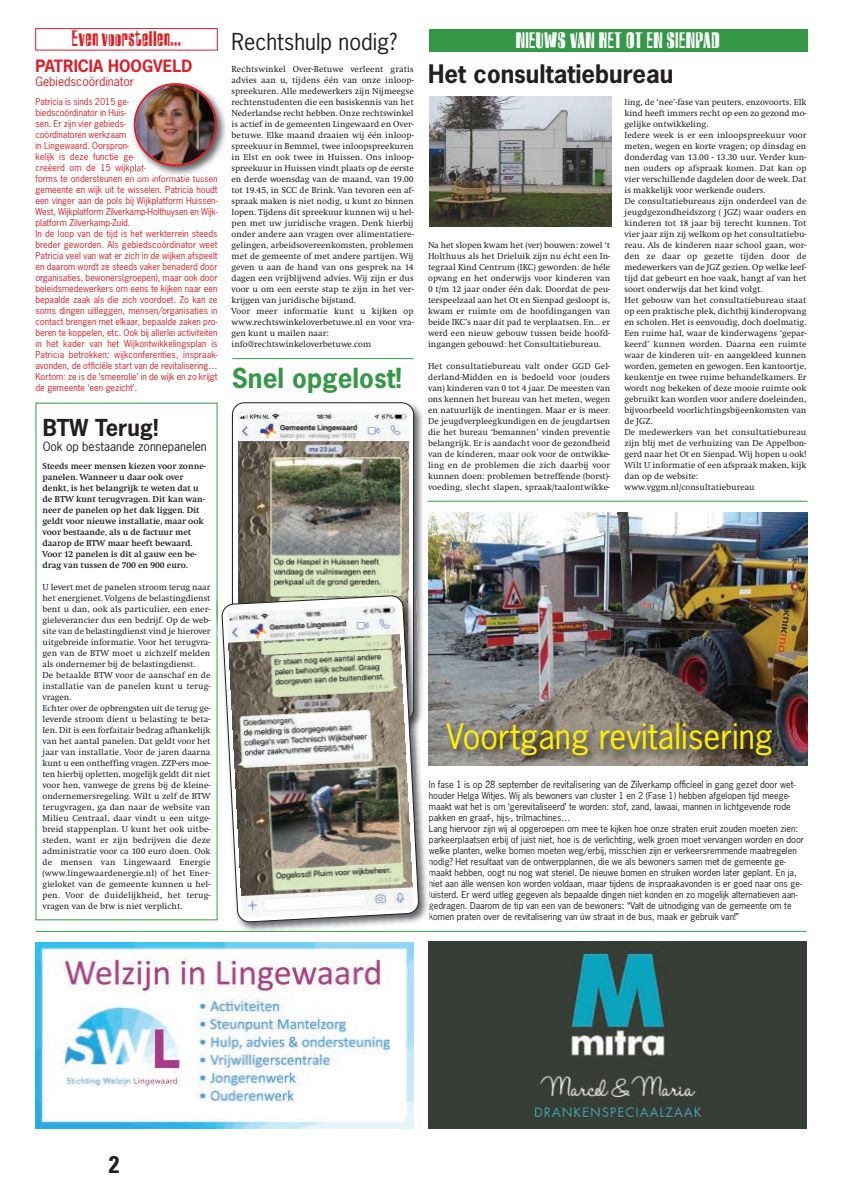
<style>
.page{position:relative;width:842px;height:1191px;background:#fff}
.page>*{position:absolute;margin:0;border:0;box-sizing:border-box;transform-origin:0 0}
.t1{font:33px "News Gothic Std";color:#fff101}
.t2{font:700 26px "News Gothic Std";color:#359847}
.t3{font:700 24px "News Gothic Std";color:#231f20}
.t4{font:700 condensed 24px "Univers LT Std";color:#231f20}
.t5{font:22px "Harlem";letter-spacing:.05em;color:#fff}
.t6{font:22px "Harlem";letter-spacing:.05em;color:#da2128}
.t7{font:22px "News Gothic Std";color:#231f20}
.t8{font:700 22px "News Gothic Std";color:#231f20}
.t9{font:700 16px "News Gothic Std";color:#da2128}
.t10{font:12px "News Gothic Std";color:#231f20}
.t11{font:12px "News Gothic Std";color:#da2128}
.t12{font:9px/11px "Swift";color:#231f20}
.t13{font:9px/11px "News Gothic Std";color:#231f20}
.t14{font:9px/11px "News Gothic Std";color:#da2128}
.t15{font:700 9px/11px "Swift";color:#231f20}
</style>
<div class="page">
<img style="left:428px;top:941px;width:378px;height:187px">
<img style="left:36px;top:942px;width:378px;height:186px">
<div style="left:35px;top:28px;width:183px;height:22px;border:1px solid #da2128"></div>
<img style="left:129px;top:102px;width:97px;height:77px">
<img style="left:134px;top:83px;width:83px;height:83px">
<div style="left:429px;top:29px;width:378px;height:22px;background:#359847"></div>
<img style="left:428px;top:513px;width:379px;height:191px">
<img style="left:231px;top:405px;width:192px;height:185px">
<img style="left:232px;top:402px;width:182px;height:188px">
<img style="left:218px;top:600px;width:215px;height:332px">
<svg style="left:216px;top:600px;width:1px;height:13px"></svg>
<img style="left:217px;top:600px;width:1px;height:32px">
<svg style="left:429px;top:859px;width:4px;height:61px"></svg>
<img style="left:231px;top:590px;width:192px;height:144px">
<img style="left:238px;top:590px;width:170px;height:5px">
<img style="left:221px;top:595px;width:198px;height:327px">
<hr style="left:232px;top:358px;width:182px;height:1px;background:#359847">
<img style="left:428px;top:704px;width:380px;height:77px">
<img style="left:429px;top:780px;width:78px;height:1px">
<img style="left:428px;top:704px;width:379px;height:61px">
<img style="left:429px;top:96px;width:183px;height:131px">
<hr style="left:427px;top:501px;width:380px;height:1px;background:#359847">
<hr style="left:36px;top:930px;width:770px;height:1px;background:#359847">
<h3 class="t6" style="left:72px;top:25px;width:110px">Even voorstellen...</h3>
<h3 class="t9" style="left:35px;top:57px;width:158px">PATRICIA HOOGVELD</h3>
<h3 class="t11" style="left:35px;top:75px;width:100px">Gebiedscoördinator</h3>
<p class="t14" style="left:35px;top:97px;width:184px">Patricia is sinds 2015 ge-<br>biedscoördinator in Huis-<br>sen. Er zijn vier gebieds-<br>coördinatoren werkzaam<br>in Lingewaard. Oorspron-<br>kelijk is deze functie ge-<br>creëerd om de 15 wijkplat-<br>forms te ondersteunen en om informatie tussen gemeente en wijk uit te wisselen. Patricia houdt een vinger aan de pols bij Wijkplatform Huissen-West, Wijkplatform Zilverkamp-Holthuysen en Wijk&shy;platform Zilverkamp-Zuid.<br>In de loop van de tijd is het werkterrein steeds breder geworden. Als gebiedscoördinator weet Patricia veel van wat er zich in de wijken afspeelt en daarom wordt ze steeds vaker benaderd door organisaties, bewoners(groepen), maar ook door beleidsmedewerkers om eens te kijken naar een bepaalde zaak als die zich voordoet. Zo kan ze soms dingen uitleggen, mensen/organisaties in contact brengen met elkaar, bepaalde zaken pro&shy;beren te koppelen, etc. Ook bij allerlei activiteiten in het kader van het Wijkontwikkelingsplan is Patricia betrokken: wijkconferenties, inspraak&shy;avonden, de officiële start van de revitalisering… Kortom: ze is de ‘smeerolie’ in de wijk en zo krijgt de gemeente ‘een gezicht’.</p>
<h3 class="t8" style="left:43px;top:415px;width:117px">BTW Terug!</h3>
<h3 class="t10" style="left:43px;top:439px;width:166px">Ook op bestaande zonnepanelen</h3>
<p class="t15" style="left:43px;top:460px;width:165px">Steeds meer mensen kiezen voor zonne&shy;panelen. Wanneer u daar ook over denkt, is het belangrijk te weten dat u de BTW kunt terugvragen. Dit kan wan&shy;neer de panelen op het dak liggen. Dit geldt voor nieuwe installatie, maar ook voor bestaande, als u de factuur met daarop de BTW maar heeft bewaard.<br>Voor 12 panelen is dit al gauw een be&shy;drag van tussen de 700 en 900 euro.</p>
<p class="t12" style="left:43px;top:581px;width:170px">U levert met de panelen stroom terug naar het energienet. Volgens de belastingdienst bent u dan, ook als particulier, een ener&shy;gieleverancier dus een bedrijf. Op de web&shy;site van de belastingdienst vind je hierover uitgebreide informatie. Voor het terugvra&shy;gen van de BTW moet u zichzelf melden als ondernemer bij de belastingdienst.<br>De betaalde BTW voor de aanschaf en de installatie van de panelen kunt u terug&shy;vragen.<br>Echter over de opbrengsten uit de terug ge&shy;leverde stroom dient u belasting te beta&shy;len. Dit is een forfaitair bedrag afhankelijk van het aantal panelen. Dat geldt voor het jaar van installatie. Voor de jaren daarna kunt u een ontheffing vragen. ZZP-ers moe&shy;ten hierbij opletten, mogelijk geldt dit niet voor hen, vanwege de grens bij de kleine&shy;ondernemersregeling. Wilt u zelf de BTW terugvragen, ga dan naar de website van Milieu Centraal, daar vindt u een uitge&shy;breid stappenplan. U kunt het ook uitbe&shy;steden, want er zijn bedrijven die deze administratie voor ca 100 euro doen. Ook de mensen van Lingewaard Energie (www.lingewaardenergie.nl) of het Ener&shy;gieloket van de gemeente kunnen u hel&shy;pen. Voor de duidelijkheid, het terug&shy;vragen van de btw is niet verplicht.</p>
<h3 class="t7" style="left:232px;top:30px;width:167px">Rechtshulp nodig?</h3>
<h3 class="t5" style="left:516px;top:27px;width:205px">NIEUWS VAN HET OT EN SIENPAD</h3>
<p class="t12" style="left:232px;top:64px;width:184px">Rechtswinkel Over-Betuwe verleent gratis advies aan u, tijdens één van onze inloop&shy;spreekuren. Alle medewerkers zijn Nijmeegse rechtenstudenten die een basiskennis van het Nederlandse recht hebben. Onze rechtswinkel is actief in de gemeenten Lingewaard en Over&shy;betuwe. Elke maand draaien wij één inloop&shy;spreekuur in Bemmel, twee inloopspreekuren in Elst en ook twee in Huissen. Ons inloop&shy;spreekuur in Huissen vindt plaats op de eerste en derde woensdag van de maand, van 19.00 tot 19.45, in SCC de Brink. Van tevoren een af&shy;spraak maken is niet nodig, u kunt zo binnen lopen. Tijdens dit spreekuur kunnen wij u hel&shy;pen met uw juridische vragen. Denk hierbij onder andere aan vragen over alimentatiere&shy;gelingen, arbeidsovereenkomsten, problemen met de gemeente of met andere partijen. Wij geven u aan de hand van ons gesprek na 14 dagen een vrijblijvend advies. Wij zijn er dus voor u om een eerste stap te zijn in het ver&shy;krijgen van juridische bijstand.<br>Voor meer informatie kunt u kijken op www.rechtswinkeloverbetuwe.nl en voor vra&shy;gen kunt u mailen naar: info@rechtswinkeloverbetuwe.com</p>
<h3 class="t3" style="left:428px;top:61px;width:247px">Het consultatiebureau</h3>
<p class="t12" style="left:624px;top:97px;width:183px">ling, de ‘nee’-fase van peuters, enzovoorts. Elk kind heeft immers recht op een zo gezond mo&shy;gelijke ontwikkeling.<br>Iedere week is er een inloopspreekuur voor meten, wegen en korte vragen; op dinsdag en donderdag van 13.00 - 13.30 uur. Verder kun&shy;nen ouders op afspraak komen. Dat kan op vier verschillende dagdelen door de week. Dat is makkelijk voor werkende ouders.<br>De consultatiebureaus zijn onderdeel van de jeugdgezondheidszorg ( JGZ) waar ouders en kinderen tot 18 jaar bij terecht kunnen. Tot vier jaar zijn zij welkom op het consultatiebu&shy;reau. Als de kinderen naar school gaan, wor&shy;den ze daar op gezette tijden door de medewerkers van de JGZ gezien. Op welke leef&shy;tijd dat gebeurt en hoe vaak, hangt af van het soort onderwijs dat het kind volgt.<br>Het gebouw van het consultatiebureau staat op een praktische plek, dichtbij kinderopvang en scholen. Het is eenvoudig, doch doelmatig.<br>Een ruime hal, waar de kinderwagens ‘gepar&shy;keerd’ kunnen worden. Daarna een ruimte waar de kinderen uit- en aangekleed kunnen worden, gemeten en gewogen. Een kantoortje, keukentje en twee ruime behandelkamers. Er wordt nog bekeken of deze mooie ruimte ook gebruikt kan worden voor andere doeleinden, bijvoorbeeld voorlichtingsbijeenkomsten van de JGZ.<br>De medewerkers van het consultatiebureau zijn blij met de verhuizing van De Appelbon&shy;gerd naar het Ot en Sienpad. Wij hopen u ook!<br>Wilt U informatie of een afspraak maken, kijk dan op de website: www.vggm.nl/consultatiebureau</p>
<p class="t12" style="left:428px;top:240px;width:184px;text-align:justify">Na het slopen kwam het (ver) bouwen: zowel ‘t Holthuus als het Drieluik zijn nu écht een In&shy;tegraal Kind Centrum (IKC) geworden: de héle opvang en het onderwijs voor kinderen van 0 t/m 12 jaar onder één dak. Doordat de peu&shy;terspeelzaal aan het Ot en Sienpad gesloopt is, kwam er ruimte om de hoofdingangen van beide IKC’s naar dit pad te verplaatsen. En… er werd een nieuw gebouw tussen beide hoofd&shy;ingangen gebouwd: het Consultatiebureau.</p>
<p class="t12" style="left:428px;top:361px;width:184px;text-align:justify">Het consultatiebureau valt onder GGD Gel&shy;derland-Midden en is bedoeld voor (ouders van) kinderen van 0 tot 4 jaar. De meesten van ons kennen het bureau van het meten, wegen en natuurlijk de inentingen. Maar er is meer.<br>De jeugdverpleegkundigen en de jeugdartsen die het bureau ‘bemannen’ vinden preventie belangrijk. Er is aandacht voor de gezondheid van de kinderen, maar ook voor de ontwikke&shy;ling en de problemen die zich daarbij voor kunnen doen: problemen betreffende (borst)- voeding, slecht slapen, spraak/taalontwikke-</p>
<h2 class="t2" style="left:232px;top:364px;width:171px">Snel opgelost!</h2>
<h1 class="t1" style="left:446px;top:718px;width:328px">Voortgang revitalisering</h1>
<p class="t13" style="left:429px;top:779px;width:377px">In fase 1 is op 28 september de revitalisering van de Zilverkamp officieel in gang gezet door wet&shy;houder Helga Witjes. Wij als bewoners van cluster 1 en 2 (Fase 1) hebben afgelopen tijd meege&shy;maakt wat het is om ‘gerevitaliseerd’ te worden: stof, zand, lawaai, mannen in lichtgevende rode pakken en graaf-, hijs-, trilmachines…<br>Lang hiervoor zijn wij al opgeroepen om mee te kijken hoe onze straten eruit zouden moeten zien: parkeerplaatsen erbij of juist niet, hoe is de verlichting, welk groen moet vervangen worden en door welke planten, welke bomen moeten weg/erbij, misschien zijn er verkeersremmende maatregelen nodig? Het resultaat van de ontwerpplannen, die we als bewoners samen met de gemeente ge&shy;maakt hebben, oogt nu nog wat steriel. De nieuwe bomen en struiken worden later geplant. En ja, niet aan álle wensen kon worden voldaan, maar tijdens de inspraakavonden is er goed naar ons ge&shy;luisterd. Er werd uitleg gegeven als bepaalde dingen niet konden en zo mogelijk alternatieven aan&shy;gedragen. Daarom de tip van een van de bewoners: “Valt de uitnodiging van de gemeente om te komen praten over de revitalisering van úw straat in de bus, maak er gebruik van!”</p>
<h3 class="t4" style="left:109px;top:1155px;width:12px">2</h3>
</div>
